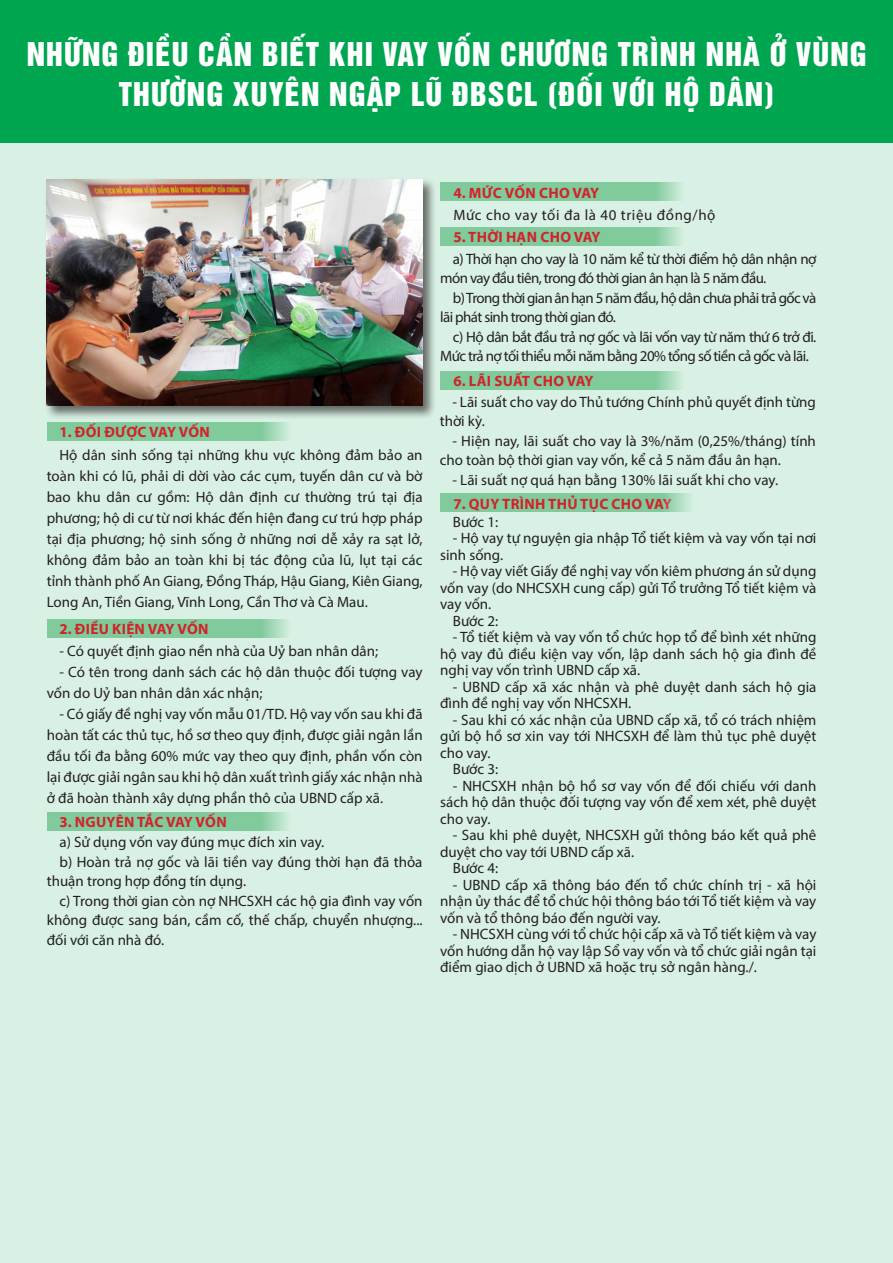
<style>
.page{position:relative;width:893px;height:1263px;background:#fff}
.page>*{position:absolute;margin:0;border:0;box-sizing:border-box;transform-origin:0 0}
.t1{font:30px/40.5px "UTM Helvet Ins";letter-spacing:.04em;color:#fff;text-align:center}
.t2{font:15px/16.5px "Myriad Pro";color:#231f20;text-align:justify}
.t3{font:15px/19.5px "Myriad Pro";letter-spacing:-.04em;color:#231f20}
.t4{font:700 15px "Myriad Pro";letter-spacing:.02em;color:#d1232a}
.t5{font:15px "Myriad Pro";letter-spacing:.04em;color:#231f20}
</style>
<div class="page">
<div style="left:0;top:142px;width:893px;height:1121px;background:#d9f1e4"></div>
<div style="left:0;top:0;width:893px;height:142px;background:#00a54f"></div>
<div style="left:45px;top:178px;width:392px;height:242px;background:#231f20;opacity:.65"></div>
<img style="left:47px;top:180px;width:376px;height:226px">
<div style="left:47px;top:422px;width:243px;height:18px;background:#80ca9c"></div>
<div style="left:47px;top:619px;width:243px;height:18px;background:#80ca9c"></div>
<div style="left:47px;top:812px;width:243px;height:18px;background:#80ca9c"></div>
<div style="left:441px;top:183px;width:243px;height:18px;background:#80ca9c"></div>
<div style="left:441px;top:228px;width:243px;height:18px;background:#80ca9c"></div>
<div style="left:441px;top:371px;width:243px;height:18px;background:#80ca9c"></div>
<div style="left:441px;top:494px;width:252px;height:18px;background:#80ca9c"></div>
<p class="t1" style="left:27px;top:31px;width:841px">NHỮNG ĐIỀU CẦN BIẾT KHI VAY VỐN CHƯƠNG TRÌNH NHÀ Ở VÙNG<br>THƯỜNG XUYÊN NGẬP LŨ ĐBSCL (ĐỐI VỚI HỘ DÂN)</p>
<p class="t4" style="left:453px;top:183px;width:147px">4. MỨC VỐN CHO VAY</p>
<p class="t4" style="left:453px;top:228px;width:149px">5. THỜI HẠN CHO VAY</p>
<p class="t5" style="left:453px;top:205px;width:264px">Mức cho vay tối đa là 40 triệu đồng/hộ</p>
<p class="t3" style="left:440px;top:249px;width:378px;text-indent:13px">a) Thời hạn cho vay là 10 năm kể từ thời điểm hộ dân nhận nợ món vay đầu tiên, trong đó thời gian ân hạn là 5 năm đầu.</p>
<p class="t3" style="left:440px;top:288px;width:378px;text-indent:13px">b) Trong thời gian ân hạn 5 năm đầu, hộ dân chưa phải trả gốc và lãi phát sinh trong thời gian đó.</p>
<p class="t3" style="left:440px;top:327px;width:378px;text-indent:13px">c) Hộ dân bắt đầu trả nợ gốc và lãi vốn vay từ năm thứ 6 trở đi.<br>Mức trả nợ tối thiểu mỗi năm bằng 20% tổng số tiền cả gốc và lãi.</p>
<p class="t4" style="left:60px;top:422px;width:152px">1. ĐỐI ĐƯỢC VAY VỐN</p>
<p class="t2" style="left:47px;top:444px;width:377px;line-height:21px;text-indent:13px">Hộ dân sinh sống tại những khu vực không đảm bảo an toàn khi có lũ, phải di dời vào các cụm, tuyến dân cư và bờ bao khu dân cư gồm: Hộ dân định cư thường trú tại địa phương; hộ di cư từ nơi khác đến hiện đang cư trú hợp pháp tại địa phương; hộ sinh sống ở những nơi dễ xảy ra sạt lở, không đảm bảo an toàn khi bị tác động của lũ, lụt tại các tỉnh thành phố An Giang, Đồng Tháp, Hậu Giang, Kiên Giang, Long An, Tiền Giang, Vĩnh Long, Cần Thơ và Cà Mau.</p>
<p class="t2" style="left:60px;top:642px;width:320px">- Có quyết định giao nền nhà của Uỷ ban nhân dân;</p>
<p class="t2" style="left:47px;top:661px;width:377px;line-height:21px;text-indent:13px">- Có tên trong danh sách các hộ dân thuộc đối tượng vay vốn do Uỷ ban nhân dân xác nhận;</p>
<p class="t2" style="left:47px;top:703px;width:377px;line-height:21px;text-indent:13px">- Có giấy đề nghị vay vốn mẫu 01/TD. Hộ vay vốn sau khi đã hoàn tất các thủ tục, hồ sơ theo quy định, được giải ngân lần đầu tối đa bằng 60% mức vay theo quy định, phần vốn còn lại được giải ngân sau khi hộ dân xuất trình giấy xác nhận nhà ở đã hoàn thành xây dựng phần thô của UBND cấp xã.</p>
<p class="t2" style="left:60px;top:833px;width:266px">a) Sử dụng vốn vay đúng mục đích xin vay.</p>
<p class="t2" style="left:47px;top:851px;width:377px;line-height:19.5px;text-indent:13px">b) Hoàn trả nợ gốc và lãi tiền vay đúng thời hạn đã thỏa thuận trong hợp đồng tín dụng.</p>
<p class="t2" style="left:47px;top:890px;width:377px;line-height:19.5px;text-indent:13px">c) Trong thời gian còn nợ NHCSXH các hộ gia đình vay vốn không được sang bán, cầm cố, thế chấp, chuyển nhượng... đối với căn nhà đó.</p>
<p class="t4" style="left:60px;top:619px;width:150px">2. ĐIỀU KIỆN VAY VỐN</p>
<p class="t4" style="left:60px;top:812px;width:169px">3. NGUYÊN TẮC VAY VỐN</p>
<p class="t4" style="left:453px;top:371px;width:142px">6. LÃI SUẤT CHO VAY</p>
<p class="t2" style="left:440px;top:392px;width:378px;line-height:19.5px;text-indent:13px">- Lãi suất cho vay do Thủ tướng Chính phủ quyết định từng thời kỳ.</p>
<p class="t2" style="left:440px;top:431px;width:378px;line-height:19.5px;text-indent:13px">- Hiện nay, lãi suất cho vay là 3%/năm (0,25%/tháng) tính cho toàn bộ thời gian vay vốn, kể cả 5 năm đầu ân hạn.</p>
<p class="t2" style="left:452px;top:471px;width:327px">- Lãi suất nợ quá hạn bằng 130% lãi suất khi cho vay.</p>
<p class="t2" style="left:453px;top:513px;width:47px">Bước 1:</p>
<p class="t2" style="left:440px;top:530px;width:378px;text-indent:13px">- Hộ vay tự nguyện gia nhập Tổ tiết kiệm và vay vốn tại nơi sinh sống.</p>
<p class="t2" style="left:440px;top:563px;width:378px;text-indent:13px">- Hộ vay viết Giấy đề nghị vay vốn kiêm phương án sử dụng vốn vay (do NHCSXH cung cấp) gửi Tổ trưởng Tổ tiết kiệm và vay vốn.</p>
<p class="t2" style="left:453px;top:612px;width:47px">Bước 2:</p>
<p class="t2" style="left:440px;top:629px;width:378px;text-indent:13px">- Tổ tiết kiệm và vay vốn tổ chức họp tổ để bình xét những hộ vay đủ điều kiện vay vốn, lập danh sách hộ gia đình đề nghị vay vốn trình UBND cấp xã.</p>
<p class="t2" style="left:440px;top:678px;width:378px;text-indent:13px">- UBND cấp xã xác nhận và phê duyệt danh sách hộ gia đình đề nghị vay vốn NHCSXH.</p>
<p class="t2" style="left:440px;top:711px;width:378px;text-indent:13px">- Sau khi có xác nhận của UBND cấp xã, tổ có trách nhiệm gửi bộ hồ sơ xin vay tới NHCSXH để làm thủ tục phê duyệt cho vay.</p>
<p class="t2" style="left:453px;top:761px;width:47px">Bước 3:</p>
<p class="t2" style="left:440px;top:777px;width:378px;text-indent:13px">- NHCSXH nhận bộ hồ sơ vay vốn để đối chiếu với danh sách hộ dân thuộc đối tượng vay vốn để xem xét, phê duyệt cho vay.</p>
<p class="t2" style="left:440px;top:827px;width:378px;text-indent:13px">- Sau khi phê duyệt, NHCSXH gửi thông báo kết quả phê duyệt cho vay tới UBND cấp xã.</p>
<p class="t2" style="left:453px;top:860px;width:47px">Bước 4:</p>
<p class="t2" style="left:440px;top:876px;width:378px;text-indent:13px">- UBND cấp xã thông báo đến tổ chức chính trị - xã hội nhận ủy thác để tổ chức hội thông báo tới Tổ tiết kiệm và vay vốn và tổ thông báo đến người vay.</p>
<p class="t2" style="left:440px;top:926px;width:378px;text-indent:13px">- NHCSXH cùng với tổ chức hội cấp xã và Tổ tiết kiệm và vay vốn hướng dẫn hộ vay lập Sổ vay vốn và tổ chức giải ngân tại điểm giao dịch ở UBND xã hoặc trụ sở ngân hàng./.</p>
<p class="t4" style="left:453px;top:494px;width:220px">7. QUY TRÌNH THỦ TỤC CHO VAY</p>
</div>
